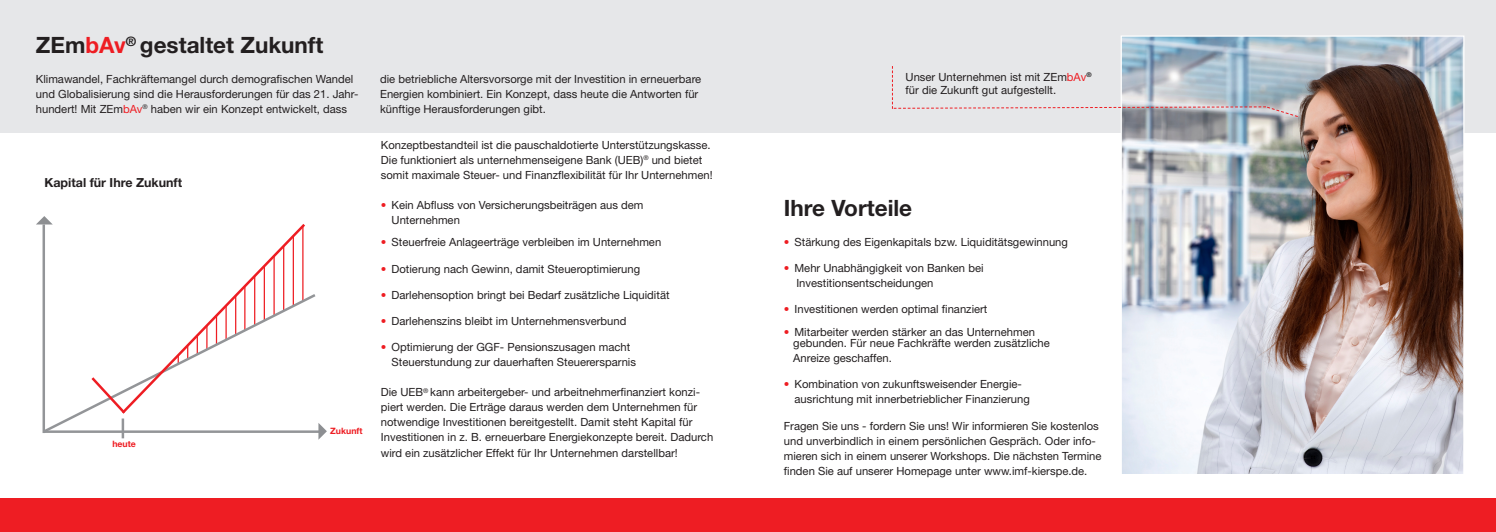
<style>
.page{position:relative;width:1496px;height:532px;background:#fff}
.page>*{position:absolute;margin:0;border:0;box-sizing:border-box;transform-origin:0 0}
.t1{font:700 22.5px "Helvetica Neue LT Std";color:#231f20}
.t2{font:700 12.5px "Helvetica Neue LT Std";color:#231f20}
.t3{font:11.25px/15px "Helvetica Neue LT Std";color:#231f20}
.t4{font:700 8.75px "Helvetica Neue LT Std";color:#ee1d23}
.s1{color:#ee1d23}
</style>
<div class="page">
<div style="left:0;top:0;width:1495px;height:132px;background:#e6e7e9"></div>
<div style="left:0;top:498px;width:1495px;height:33px;background:#ee1d23"></div>
<hr style="left:122px;top:418px;width:2px;height:20px;background:#939598">
<hr style="left:43px;top:224px;width:2px;height:209px;background:#939598">
<svg style="left:36px;top:216px;width:16px;height:8px"></svg>
<svg style="left:318px;top:423px;width:9px;height:16px"></svg>
<svg style="left:42px;top:291px;width:276px;height:143px"></svg>
<svg style="left:89px;top:374px;width:30px;height:42px"></svg>
<svg style="left:119px;top:224px;width:189px;height:192px"></svg>
<img style="left:1122px;top:37px;width:340px;height:436px">
<svg style="left:892px;top:66px;width:406px;height:52px"></svg>
<h1 class="t1" style="left:36px;top:31px;width:289px">ZEm<span class="s1">bAv</span><sup>®</sup> gestaltet Zukunft</h1>
<p class="t3" style="left:36px;top:71px;width:324px">Klimawandel, Fachkräftemangel durch demografischen Wandel und Globalisierung sind die Herausforderungen für das 21. Jahr&shy;hundert! Mit ZEm<span class="s1">bAv</span><sup>®</sup> haben wir ein Konzept entwickelt, dass</p>
<p class="t3" style="left:380px;top:71px;width:322px">die betriebliche Altersvorsorge mit der Investition in erneuerbare<br>Energien kombiniert. Ein Konzept, dass heute die Antworten für künftige Herausforderungen gibt.</p>
<p class="t2" style="left:44px;top:174px;width:139px">Kapital für Ihre Zukunft</p>
<p class="t4" style="left:112px;top:438px;width:25px">heute</p>
<p class="t4" style="left:330px;top:425px;width:34px">Zukunft</p>
<p class="t3" style="left:381px;top:137px;width:333px">Konzeptbestandteil ist die pauschaldotierte Unterstützungskasse.<br>Die funktioniert als unternehmenseigene Bank (UEB)<sup>®</sup> und bietet somit maximale Steuer- und Finanzflexibilität für Ihr Unternehmen!</p>
<p class="t3" style="left:391px;top:197px;width:253px;text-indent:-11px"><span class="s1">•</span> Kein Abfluss von Versicherungsbeiträgen aus dem<br>Unternehmen</p>
<p class="t3" style="left:381px;top:234px;width:282px"><span class="s1">•</span> Steuerfreie Anlageerträge verbleiben im Unternehmen</p>
<p class="t3" style="left:381px;top:261px;width:261px"><span class="s1">•</span> Dotierung nach Gewinn, damit Steueroptimierung</p>
<p class="t3" style="left:381px;top:287px;width:290px"><span class="s1">•</span> Darlehensoption bringt bei Bedarf zusätzliche Liquidität</p>
<p class="t3" style="left:381px;top:313px;width:247px"><span class="s1">•</span> Darlehenszins bleibt im Unternehmensverbund</p>
<p class="t3" style="left:391px;top:339px;width:246px;text-indent:-11px"><span class="s1">•</span> Optimierung der GGF- Pensionszusagen macht<br>Steuerstundung zur dauerhaften Steuerersparnis</p>
<p class="t3" style="left:381px;top:384px;width:334px">Die UEB<sup>®</sup> kann arbeitergeber- und arbeitnehmerfinanziert konzi&shy;piert werden. Die Erträge daraus werden dem Unternehmen für notwendige Investitionen bereitgestellt. Damit steht Kapital für Investitionen in z. B. erneuerbare Energiekonzepte bereit. Dadurch wird ein zusätzlicher Effekt für Ihr Unternehmen darstellbar!</p>
<p class="t3" style="left:905px;top:70px;width:187px;line-height:13.5px">Unser Unternehmen ist mit ZEm<span class="s1">bAv</span><sup>® </sup>für die Zukunft gut aufgestellt.</p>
<h1 class="t1" style="left:783px;top:193px;width:130px">Ihre Vorteile</h1>
<p class="t3" style="left:783px;top:234px;width:285px"><span class="s1">•</span> Stärkung des Eigenkapitals bzw. Liquiditätsgewinnung</p>
<p class="t3" style="left:796px;top:260px;width:189px;text-indent:-13px"><span class="s1">•</span> Mehr Unabhängigkeit von Banken bei<br>Investitionsentscheidungen</p>
<p class="t3" style="left:783px;top:301px;width:205px"><span class="s1">•</span> Investitionen werden optimal finanziert</p>
<p class="t3" style="left:793px;top:326px;width:258px;line-height:11.2px;text-indent:-9px"><span class="s1">•</span> Mitarbeiter werden stärker an das Unternehmen gebunden. Für neue Fachkräfte werden zusätzliche</p>
<p class="t3" style="left:793px;top:350px;width:100px">Anreize geschaffen.</p>
<p class="t3" style="left:794px;top:376px;width:237px;text-indent:-11px"><span class="s1">•</span> Kombination von zukunftsweisender Energie&shy;ausrichtung mit innerbetrieblicher Finanzierung</p>
<p class="t3" style="left:783px;top:417px;width:319px">Fragen Sie uns - fordern Sie uns! Wir informieren Sie kostenlos und unverbindlich in einem persönlichen Gespräch. Oder info&shy;mieren sich in einem unserer Workshops. Die nächsten Termine finden Sie auf unserer Homepage unter www.imf-kierspe.de.</p>
</div>
